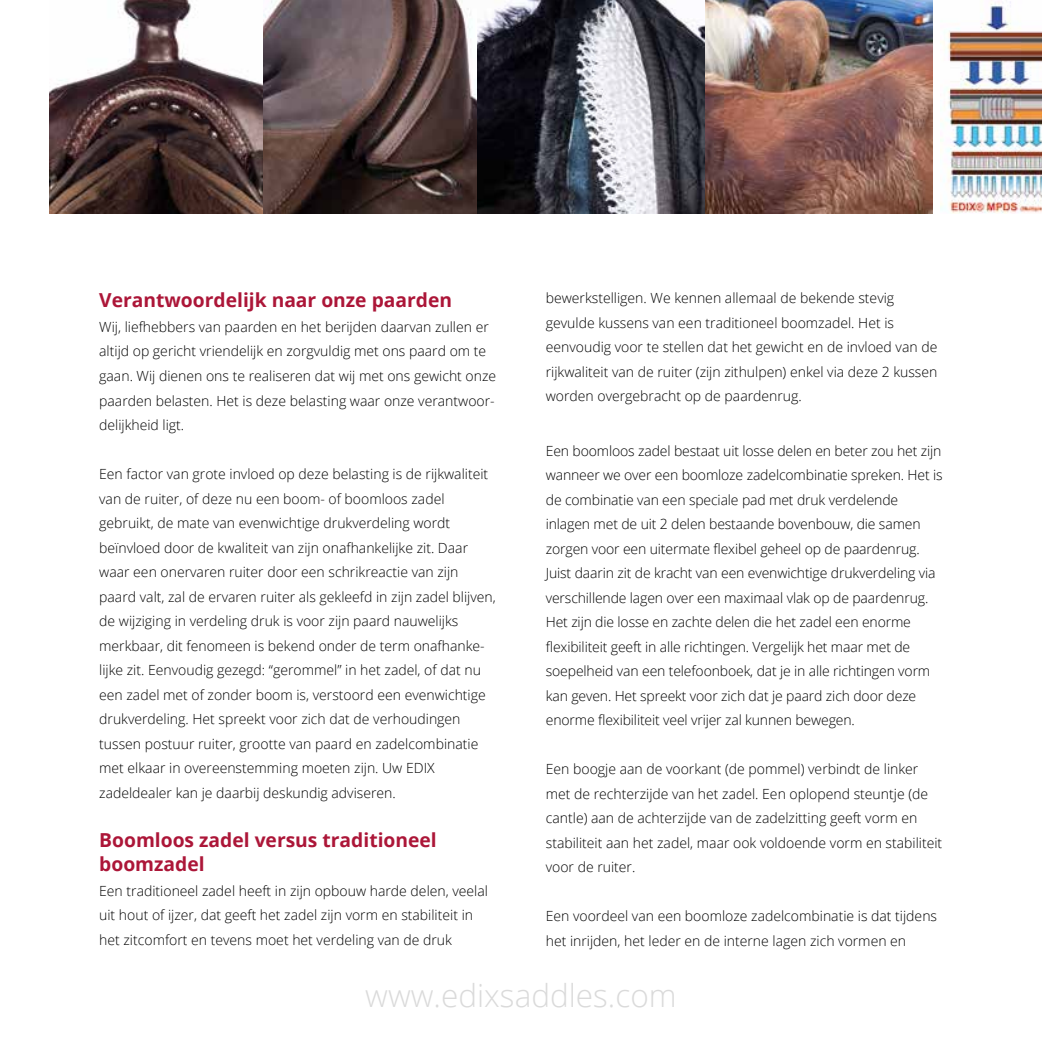
<style>
.page{position:relative;width:1042px;height:1042px;background:#fff}
.page>*{position:absolute;margin:0;border:0;box-sizing:border-box;transform-origin:0 0}
.t1{font:300 31.5px "Open Sans";color:#dadada}
.t2{font:700 19.25px/24.5px "Open Sans";color:#ac1638}
.t3{font:300 14px/24.5px "Open Sans";color:#000}
</style>
<div class="page">
<img style="left:50px;top:0;width:883px;height:213px">
<img style="left:940px;top:1px;width:102px;height:212px">
<p class="t3" style="left:546px;top:286px;width:393px">bewerkstelligen. We kennen allemaal de bekende stevig gevulde kussens van een traditioneel boomzadel. Het is eenvoudig voor te stellen dat het gewicht en de invloed van de rijkwaliteit van de ruiter (zijn zithulpen) enkel via deze 2 kussen worden overgebracht op de paardenrug.</p>
<h2 class="t2" style="left:99px;top:288px;width:354px">Verantwoordelijk naar onze paarden</h2>
<p class="t3" style="left:99px;top:314px;width:398px">Wij, liefhebbers van paarden en het berijden daarvan zullen er altijd op gericht vriendelijk en zorgvuldig met ons paard om te gaan. Wij dienen ons te realiseren dat wij met ons gewicht onze paarden belasten. Het is deze belasting waar onze verantwoor&shy;delijkheid ligt.</p>
<p class="t3" style="left:99px;top:461px;width:398px">Een factor van grote invloed op deze belasting is de rijkwaliteit van de ruiter, of deze nu een boom- of boomloos zadel gebruikt, de mate van evenwichtige drukverdeling wordt beïnvloed door de kwaliteit van zijn onafhankelijke zit. Daar waar een onervaren ruiter door een schrikreactie van zijn paard valt, zal de ervaren ruiter als gekleefd in zijn zadel blijven, de wijziging in verdeling druk is voor zijn paard nauwelijks merkbaar, dit fenomeen is bekend onder de term onafhanke&shy;lijke zit. Eenvoudig gezegd: “gerommel” in het zadel, of dat nu een zadel met of zonder boom is, verstoord een evenwichtige drukverdeling. Het spreekt voor zich dat de verhoudingen tussen postuur ruiter, grootte van paard en zadelcombinatie met elkaar in overeenstemming moeten zijn. Uw EDIX zadeldealer kan je daarbij deskundig adviseren.</p>
<h2 class="t2" style="left:99px;top:827px;width:339px">Boomloos zadel versus traditioneel boomzadel</h2>
<p class="t3" style="left:99px;top:878px;width:390px">Een traditioneel zadel heeft in zijn opbouw harde delen, veelal uit hout of ijzer, dat geeft het zadel zijn vorm en stabiliteit in het zitcomfort en tevens moet het verdeling van de druk</p>
<p class="t3" style="left:546px;top:438px;width:398px">Een boomloos zadel bestaat uit losse delen en beter zou het zijn wanneer we over een boomloze zadelcombinatie spreken. Het is de combinatie van een speciale pad met druk verdelende inlagen met de uit 2 delen bestaande bovenbouw, die samen zorgen voor een uitermate flexibel geheel op de paardenrug.<br>Juist daarin zit de kracht van een evenwichtige drukverdeling via verschillende lagen over een maximaal vlak op de paardenrug.<br>Het zijn die losse en zachte delen die het zadel een enorme flexibiliteit geeft in alle richtingen. Vergelijk het maar met de soepelheid van een telefoonboek, dat je in alle richtingen vorm kan geven. Het spreekt voor zich dat je paard zich door deze enorme flexibiliteit veel vrijer zal kunnen bewegen.</p>
<p class="t3" style="left:546px;top:756px;width:398px">Een boogje aan de voorkant (de pommel) verbindt de linker met de rechterzijde van het zadel. Een oplopend steuntje (de cantle) aan de achterzijde van de zadelzitting geeft vorm en stabiliteit aan het zadel, maar ook voldoende vorm en stabiliteit voor de ruiter.</p>
<p class="t3" style="left:546px;top:903px;width:393px">Een voordeel van een boomloze zadelcombinatie is dat tijdens het inrijden, het leder en de interne lagen zich vormen en</p>
<h1 class="t1" style="left:365px;top:973px;width:313px">www.edixsaddles.com</h1>
</div>
